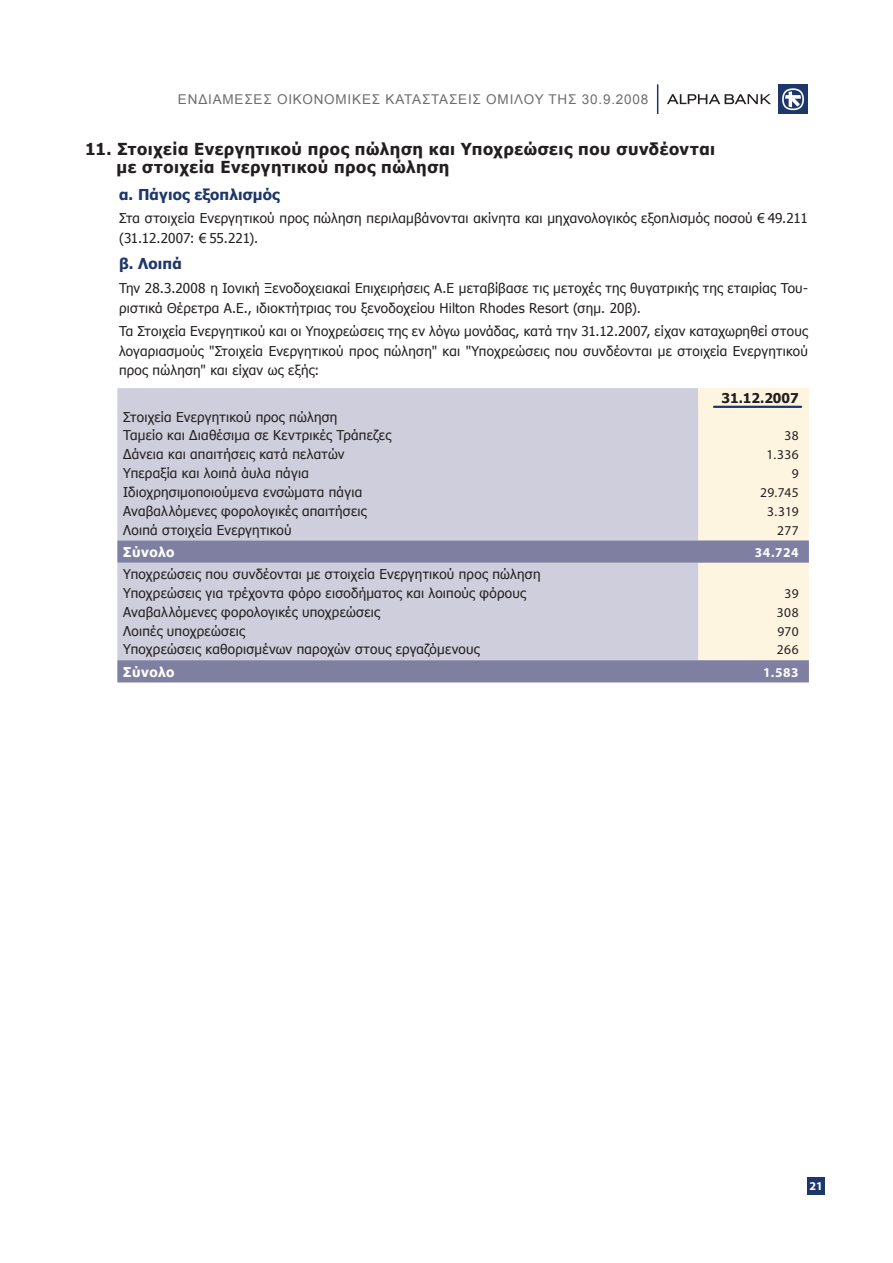
<style>
.page{position:relative;width:893px;height:1263px;background:#fff}
.page>*{position:absolute;margin:0;border:0;box-sizing:border-box;transform-origin:0 0}
.t1{font:700 16.5px/18px "Tahoma";letter-spacing:.035em;color:#231f20}
.t2{font:700 15px "Tahoma";letter-spacing:.01em;color:#1e376a}
.t3{font:13.5px/19.5px "Tahoma";letter-spacing:.02em;color:#231f20}
.t4{font:13.5px "Arial";letter-spacing:.06em;color:#6c6d70}
.t5{font:13.5px "Myriad Pro";letter-spacing:.025em;color:#231f20}
.t6{font:700 13.5px "Tahoma";letter-spacing:.03em;color:#fff}
.t7{font:700 13.5px "Myriad Pro";letter-spacing:.04em;color:#fff}
.t8{font:700 13.5px "Tahoma";color:#231f20}
.t9{font:700 12px "Myriad Pro";color:#fff}
</style>
<div class="page">
<div style="left:808px;top:1178px;width:17px;height:17px;background:#1e376a"></div>
<div style="left:778px;top:84px;width:30px;height:30px;background:#1e376a"></div>
<svg style="left:782px;top:88px;width:22px;height:22px"></svg>
<svg style="left:784px;top:90px;width:18px;height:19px"></svg>
<svg style="left:785px;top:91px;width:16px;height:16px"></svg>
<svg style="left:667px;top:94px;width:104px;height:10px"></svg>
<hr style="left:657px;top:84px;width:1px;height:30px;background:#1e376a">
<div style="left:117px;top:388px;width:581px;height:19px;background:#cfcedc"></div>
<div style="left:698px;top:388px;width:111px;height:19px;background:#fef5e1"></div>
<svg style="left:117px;top:407px;width:692px;height:275px;background:#c8c6d3"></svg>
<hr style="left:714px;top:406px;width:87px;height:2px;background:#1e376a">
<p class="t4" style="left:178px;top:91px;width:472px">ΕΝΔΙΑΜΕΣΕΣ ΟΙΚΟΝΟΜΙΚΕΣ ΚΑΤΑΣΤΑΣΕΙΣ ΟΜΙΛΟΥ ΤΗΣ 30.9.2008</p>
<p class="t1" style="left:117px;top:139px;width:600px;text-indent:-31px">11. Στοιχεία Ενεργητικού προς πώληση και Υποχρεώσεις που συνδέονται με στοιχεία Ενεργητικού προς πώληση</p>
<p class="t2" style="left:119px;top:184px;width:162px">α. Πάγιος εξοπλισμός</p>
<p class="t3" style="left:119px;top:208px;width:690px">Στα στοιχεία Ενεργητικού προς πώληση περιλαμβάνονται ακίνητα και μηχανολογικός εξοπλισμός ποσού € 49.211 (31.12.2007: € 55.221).</p>
<p class="t2" style="left:119px;top:253px;width:64px">β. Λοιπά</p>
<p class="t3" style="left:119px;top:278px;width:690px">Την 28.3.2008 η Ιονική Ξενοδοχειακαί Επιχειρήσεις Α.Ε μεταβίβασε τις μετοχές της θυγατρικής της εταιρίας Του&shy;ριστικά Θέρετρα Α.Ε., ιδιοκτήτριας του ξενοδοχείου Hilton Rhodes Resort (σημ. 20β).</p>
<p class="t3" style="left:119px;top:321px;width:690px;text-align:justify">Τα Στοιχεία Ενεργητικού και οι Υποχρεώσεις της εν λόγω μονάδας, κατά την 31.12.2007, είχαν καταχωρηθεί στους λογαριασμούς "Στοιχεία Ενεργητικού προς πώληση" και "Υποχρεώσεις που συνδέονται με στοιχεία Ενεργητικού προς πώληση" και είχαν ως εξής:</p>
<p class="t8" style="left:721px;top:388px;width:79px">31.12.2007</p>
<p class="t3" style="left:123px;top:406px;width:269px;line-height:18.9px">Στοιχεία Ενεργητικού προς πώληση<br>Ταμείο και Διαθέσιμα σε Κεντρικές Τράπεζες</p>
<p class="t5" style="left:784px;top:427px;width:16px">38</p>
<p class="t3" style="left:123px;top:444px;width:223px">Δάνεια και απαιτήσεις κατά πελατών</p>
<p class="t5" style="left:766px;top:446px;width:34px">1.336</p>
<p class="t3" style="left:123px;top:463px;width:187px">Υπεραξία και λοιπά άυλα πάγια</p>
<p class="t5" style="left:792px;top:465px;width:8px">9</p>
<p class="t3" style="left:123px;top:481px;width:240px">Ιδιοχρησιμοποιούμενα ενσώματα πάγια</p>
<p class="t5" style="left:760px;top:484px;width:40px">29.745</p>
<p class="t3" style="left:123px;top:500px;width:245px">Αναβαλλόμενες φορολογικές απαιτήσεις</p>
<p class="t5" style="left:767px;top:503px;width:33px">3.319</p>
<p class="t3" style="left:123px;top:519px;width:170px">Λοιπά στοιχεία Ενεργητικού</p>
<p class="t5" style="left:777px;top:522px;width:23px">277</p>
<p class="t6" style="left:123px;top:542px;width:53px">Σύνολο</p>
<p class="t7" style="left:755px;top:543px;width:45px">34.724</p>
<p class="t3" style="left:123px;top:564px;width:419px;line-height:18.9px">Υποχρεώσεις που συνδέονται με στοιχεία Ενεργητικού προς πώληση<br>Υποχρεώσεις για τρέχοντα φόρο εισοδήματος και λοιπούς φόρους</p>
<p class="t5" style="left:784px;top:585px;width:16px">39</p>
<p class="t3" style="left:123px;top:601px;width:258px">Αναβαλλόμενες φορολογικές υποχρεώσεις</p>
<p class="t5" style="left:777px;top:604px;width:23px">308</p>
<p class="t3" style="left:123px;top:620px;width:123px">Λοιπές υποχρεώσεις</p>
<p class="t5" style="left:777px;top:623px;width:23px">970</p>
<p class="t3" style="left:123px;top:639px;width:358px">Υποχρεώσεις καθορισμένων παροχών στους εργαζόμενους</p>
<p class="t5" style="left:777px;top:641px;width:23px">266</p>
<p class="t6" style="left:123px;top:662px;width:53px">Σύνολο</p>
<p class="t7" style="left:763px;top:663px;width:37px">1.583</p>
<p class="t9" style="left:809px;top:1178px;width:15px">21</p>
</div>
